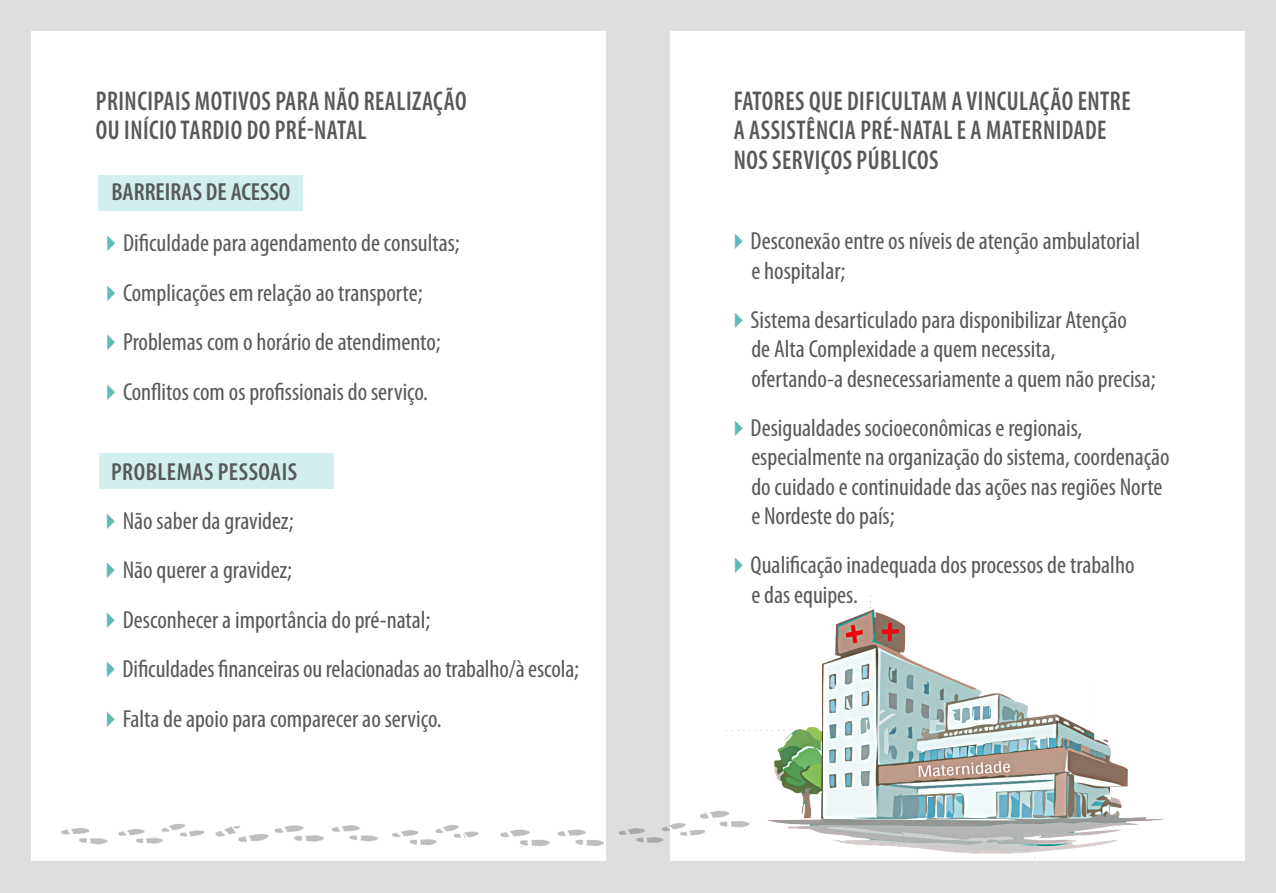
<style>
.page{position:relative;width:1276px;height:893px;background:#fff}
.page>*{position:absolute;margin:0;border:0;box-sizing:border-box;transform-origin:0 0}
.t1{font:600 condensed 27.22px "Myriad Pro";letter-spacing:.02em;color:#57585a;scale:.91 1}
.t2{font:condensed 24.75px/29.2px "Myriad Pro";color:#57585a}
.t3{font:600 condensed 24.75px "Myriad Pro";letter-spacing:.005em;color:#57585a}
.s1{color:#5fbbb5}
</style>
<div class="page">
<div style="left:638px;top:0;width:638px;height:893px;background:#dddee0"></div>
<div style="left:670px;top:32px;width:574px;height:829px;background:#fff"></div>
<img style="left:725px;top:595px;width:441px;height:264px">
<div style="left:0;top:0;width:638px;height:893px;background:#dddee0"></div>
<div style="left:32px;top:32px;width:574px;height:829px;background:#fff"></div>
<div style="left:98px;top:175px;width:204px;height:36px;background:#d1efed"></div>
<div style="left:99px;top:453px;width:234px;height:36px;background:#d1efed"></div>
<img style="left:61px;top:805px;width:693px;height:49px">
<p class="t1" style="left:96px;top:86px;width:409px">PRINCIPAIS MOTIVOS PARA NÃO REALIZAÇÃO</p>
<p class="t1" style="left:96px;top:115px;width:299px">OU INÍCIO TARDIO DO PRÉ-NATAL</p>
<p class="t3" style="left:111px;top:179px;width:181px">BARREIRAS DE ACESSO</p>
<p class="t2" style="left:98px;top:229px;width:363px"><span class="s1">✔</span>Dificuldade para agendamento de consultas;</p>
<p class="t2" style="left:98px;top:278px;width:326px"><span class="s1">✔</span>Complicações em relação ao transporte;</p>
<p class="t2" style="left:98px;top:328px;width:344px"><span class="s1">✔</span>Problemas com o horário de atendimento;</p>
<p class="t2" style="left:98px;top:377px;width:331px"><span class="s1">✔</span>Conflitos com os profissionais do serviço.</p>
<p class="t3" style="left:111px;top:458px;width:188px">PROBLEMAS PESSOAIS</p>
<p class="t2" style="left:98px;top:506px;width:197px"><span class="s1">✔</span>Não saber da gravidez;</p>
<p class="t2" style="left:98px;top:556px;width:196px"><span class="s1">✔</span>Não querer a gravidez;</p>
<p class="t2" style="left:98px;top:605px;width:334px"><span class="s1">✔</span>Desconhecer a importância do pré-natal;</p>
<p class="t2" style="left:98px;top:655px;width:482px"><span class="s1">✔</span>Dificuldades financeiras ou relacionadas ao trabalho/à escola;</p>
<p class="t2" style="left:98px;top:704px;width:345px"><span class="s1">✔</span>Falta de apoio para comparecer ao serviço.</p>
<p class="t1" style="left:733px;top:86px;width:438px">FATORES QUE DIFICULTAM A VINCULAÇÃO ENTRE</p>
<p class="t1" style="left:733px;top:115px;width:411px">A ASSISTÊNCIA PRÉ-NATAL E A MATERNIDADE</p>
<p class="t1" style="left:733px;top:145px;width:227px">NOS SERVIÇOS PÚBLICOS</p>
<p class="t2" style="left:751px;top:227px;width:390px;text-indent:-26px"><span class="s1">✔</span>Desconexão entre os níveis de atenção ambulatorial e hospitalar;</p>
<p class="t2" style="left:751px;top:306px;width:406px;text-indent:-26px"><span class="s1">✔</span>Sistema desarticulado para disponibilizar Atenção<br>de Alta Complexidade a quem necessita,<br>ofertando-a desnecessariamente a quem não precisa;</p>
<p class="t2" style="left:751px;top:414px;width:420px;text-indent:-26px"><span class="s1">✔</span>Desigualdades socioeconômicas e regionais, especialmente na organização do sistema, coordenação do cuidado e continuidade das ações nas regiões Norte e Nordeste do país;</p>
<p class="t2" style="left:751px;top:551px;width:385px;text-indent:-26px"><span class="s1">✔</span>Qualificação inadequada dos processos de trabalho e das equipes.</p>
</div>
